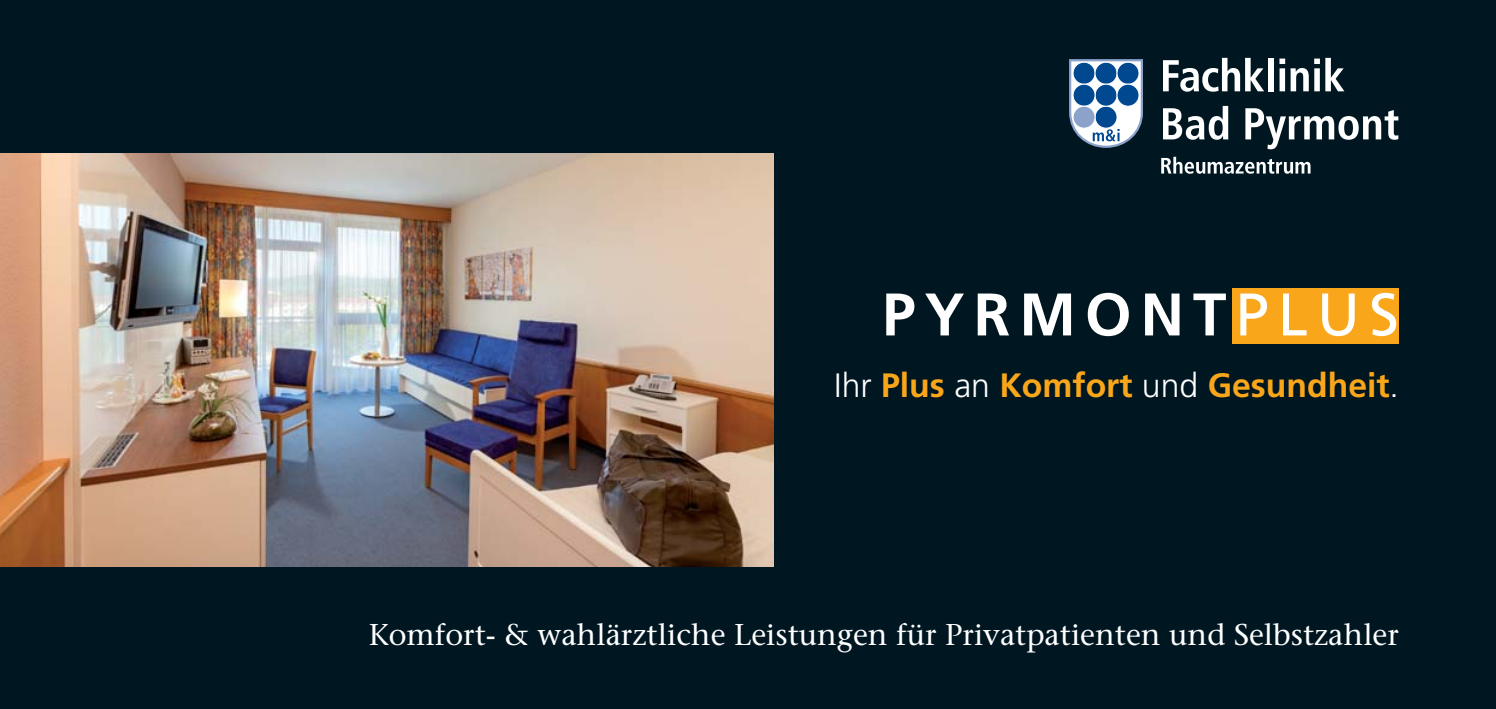
<style>
.page{position:relative;width:1496px;height:709px;background:#fff}
.page>*{position:absolute;margin:0;border:0;box-sizing:border-box;transform-origin:0 0}
.t1{font:700 60px "Frutiger";letter-spacing:.15em;color:#fff}
.t2{font:700 33.75px "Frutiger";color:#faa61a}
.t3{font:30px "Stone Serif";color:#fff}
.s1{font-weight:400}
.s2{font-weight:300;color:#fff}
</style>
<div class="page">
<div style="left:0;top:0;width:1495px;height:709px;background:#001722"></div>
<div style="left:1232px;top:288px;width:166px;height:55px;background:#faa61a"></div>
<svg style="left:1069px;top:59px;width:74px;height:89px;background:#7496b8"></svg>
<svg style="left:1163px;top:58px;width:101px;height:34px"></svg>
<div style="left:1267px;top:58px;width:6px;height:33px;background:#fff"></div>
<svg style="left:1279px;top:59px;width:29px;height:32px"></svg>
<div style="left:1314px;top:68px;width:5px;height:23px;background:#fff"></div>
<svg style="left:1314px;top:59px;width:5px;height:5px"></svg>
<svg style="left:1325px;top:58px;width:19px;height:33px"></svg>
<svg style="left:1161px;top:157px;width:149px;height:16px"></svg>
<svg style="left:1163px;top:106px;width:65px;height:34px"></svg>
<svg style="left:1245px;top:108px;width:153px;height:41px"></svg>
<img style="left:0;top:154px;width:773px;height:412px">
<h1 class="t1" style="left:882px;top:290px;width:518px">PYRMONT<span class="s1">PLUS</span></h1>
<p class="t2" style="left:834px;top:371px;width:566px"><span class="s2">Ihr</span> Plus <span class="s2">an</span> Komfort <span class="s2">und</span> Gesundheit<span class="s2">.</span></p>
<p class="t3" style="left:369px;top:623px;width:1031px">Komfort- &amp; wahlärztliche Leistungen für Privatpatienten und Selbstzahler</p>
</div>
